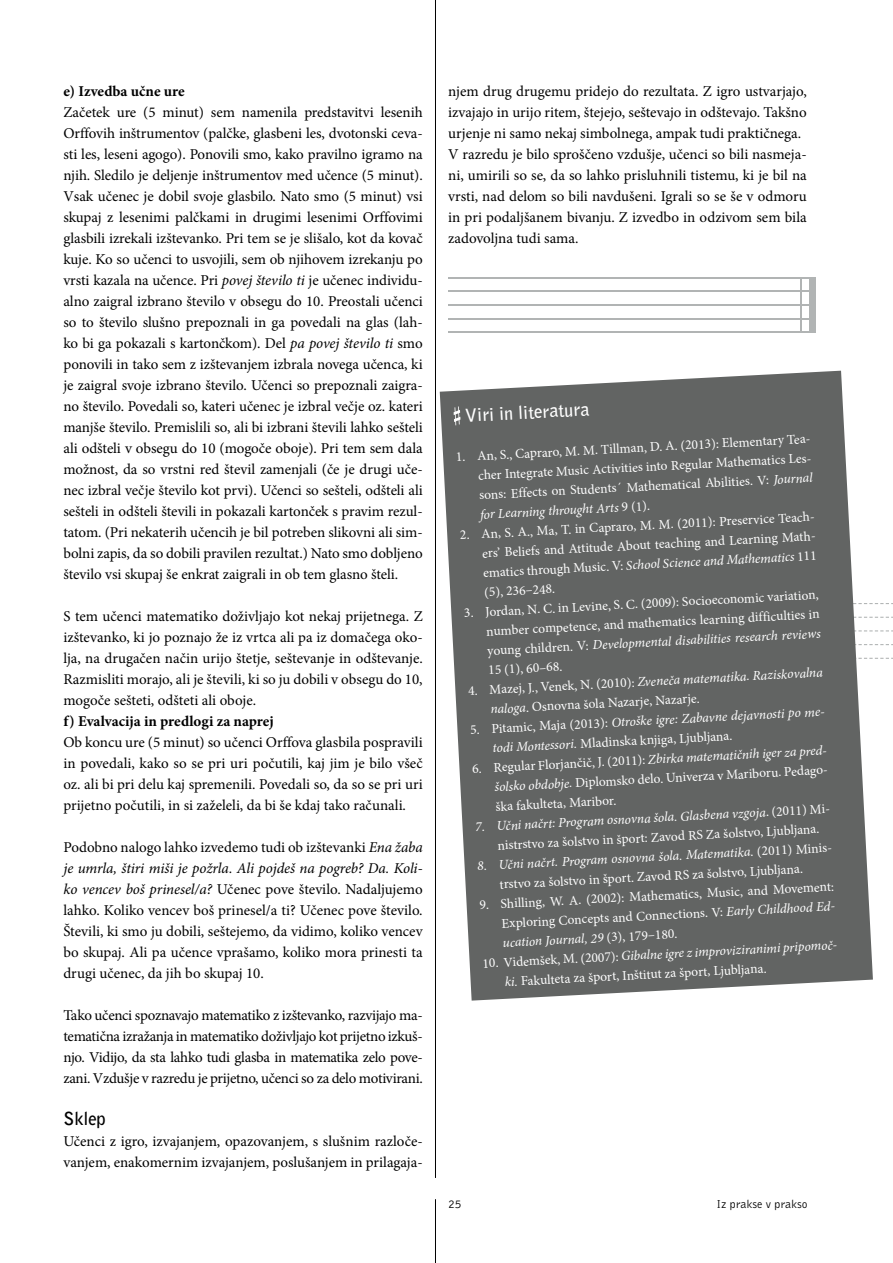
<style>
.page{position:relative;width:893px;height:1263px;background:#fff}
.page>*{position:absolute;margin:0;border:0;box-sizing:border-box;transform-origin:0 0}
.t1{font:700 18px "Bell Gothic BT";color:#fff}
.t2{font:700 18px "Bell Gothic BT";color:#000}
.t3{font:15px/21px "Minion Pro";color:#000;text-align:justify}
.t4{font:700 15px "Minion Pro";color:#000}
.t5{font:13.5px/19.5px "Minion Pro";color:#fff}
.t6{font:italic 13.5px/19.5px "Minion Pro";color:#fff}
.t7{font:12px "Bell Gothic BT";color:#000}
.s1{font-style:italic}
.s2{font-style:normal}
</style>
<div class="page">
<hr style="left:435px;top:0;width:1px;height:1178px;background:#000">
<hr style="left:435px;top:1199px;width:1px;height:64px;background:#000">
<svg style="left:874px;top:603px;width:19px;height:1px"></svg>
<svg style="left:875px;top:617px;width:18px;height:1px"></svg>
<svg style="left:875px;top:630px;width:18px;height:1px"></svg>
<svg style="left:874px;top:644px;width:19px;height:1px"></svg>
<svg style="left:874px;top:658px;width:19px;height:1px"></svg>
<div style="left:809px;top:278px;width:6px;height:54px;background:#b1b4b4"></div>
<hr style="left:801px;top:278px;width:1px;height:54px;background:#b1b4b4">
<hr style="left:448px;top:277px;width:367px;height:1px;background:#b1b4b4">
<hr style="left:448px;top:291px;width:367px;height:1px;background:#b1b4b4">
<hr style="left:448px;top:304px;width:367px;height:2px;background:#b1b4b4">
<hr style="left:448px;top:318px;width:367px;height:1px;background:#b1b4b4">
<hr style="left:448px;top:332px;width:367px;height:1px;background:#b1b4b4">
<svg style="left:440px;top:371px;width:433px;height:629px;background:#717372"></svg>
<svg style="left:454px;top:406px;width:6px;height:19px"></svg>
<p class="t4" style="left:63px;top:81px;width:123px">e) Izvedba učne ure</p>
<p class="t3" style="left:63px;top:102px;width:361px">Začetek ure (5 minut) sem namenila predstavitvi lesenih Orffovih inštrumentov (palčke, glasbeni les, dvotonski ceva&shy;sti les, leseni agogo). Ponovili smo, kako pravilno igramo na njih. Sledilo je deljenje inštrumentov med učence (5 minut).<br>Vsak učenec je dobil svoje glasbilo. Nato smo (5 minut) vsi skupaj z lesenimi palčkami in drugimi lesenimi Orffovimi glasbili izrekali izštevanko. Pri tem se je slišalo, kot da kovač kuje. Ko so učenci to usvojili, sem ob njihovem izrekanju po vrsti kazala na učence. Pri <span class="s1">povej število ti</span> je učenec individu&shy;alno zaigral izbrano število v obsegu do 10. Preostali učenci so to število slušno prepoznali in ga povedali na glas (lah&shy;ko bi ga pokazali s kartončkom). Del <span class="s1">pa povej število ti</span> smo ponovili in tako sem z izštevanjem izbrala novega učenca, ki je zaigral svoje izbrano število. Učenci so prepoznali zaigra&shy;no število. Povedali so, kateri učenec je izbral večje oz. kateri manjše število. Premislili so, ali bi izbrani števili lahko sešteli ali odšteli v obsegu do 10 (mogoče oboje). Pri tem sem dala možnost, da so vrstni red števil zamenjali (če je drugi uče&shy;nec izbral večje število kot prvi). Učenci so sešteli, odšteli ali sešteli in odšteli števili in pokazali kartonček s pravim rezul&shy;tatom. (Pri nekaterih učencih je bil potreben slikovni ali sim&shy;bolni zapis, da so dobili pravilen rezultat.) Nato smo dobljeno število vsi skupaj še enkrat zaigrali in ob tem glasno šteli.</p>
<p class="t3" style="left:63px;top:606px;width:361px">S tem učenci matematiko doživljajo kot nekaj prijetnega. Z izštevanko, ki jo poznajo že iz vrtca ali pa iz domačega oko&shy;lja, na drugačen način urijo štetje, seštevanje in odštevanje.<br>Razmisliti morajo, ali je števili, ki so ju dobili v obsegu do 10, mogoče sešteti, odšteti ali oboje.</p>
<p class="t4" style="left:63px;top:711px;width:212px">f) Evalvacija in predlogi za naprej</p>
<p class="t3" style="left:63px;top:732px;width:361px">Ob koncu ure (5 minut) so učenci Orffova glasbila pospravili in povedali, kako so se pri uri počutili, kaj jim je bilo všeč oz. ali bi pri delu kaj spremenili. Povedali so, da so se pri uri prijetno počutili, in si zaželeli, da bi še kdaj tako računali.</p>
<p class="t3" style="left:63px;top:837px;width:361px">Podobno nalogo lahko izvedemo tudi ob izštevanki <span class="s1">Ena žaba je umrla, štiri miši je požrla. Ali pojdeš na pogreb? Da. Koli&shy;ko vencev boš prinesel/a?</span> Učenec pove število. Nadaljujemo lahko. Koliko vencev boš prinesel/a ti? Učenec pove število.<br>Števili, ki smo ju dobili, seštejemo, da vidimo, koliko vencev bo skupaj. Ali pa učence vprašamo, koliko mora prinesti ta drugi učenec, da jih bo skupaj 10.</p>
<p class="t3" style="left:63px;top:1005px;width:361px">Tako učenci spoznavajo matematiko z izštevanko, razvijajo ma&shy;tematična izražanja in matematiko doživljajo kot prijetno izkuš&shy;njo. Vidijo, da sta lahko tudi glasba in matematika zelo pove&shy;zani. Vzdušje v razredu je prijetno, učenci so za delo motivirani.</p>
<p class="t2" style="left:63px;top:1107px;width:43px">Sklep</p>
<p class="t3" style="left:63px;top:1131px;width:361px">Učenci z igro, izvajanjem, opazovanjem, s slušnim razloče&shy;vanjem, enakomernim izvajanjem, poslušanjem in prilagaja-</p>
<p class="t3" style="left:448px;top:81px;width:360px;text-align:left">njem drug drugemu pridejo do rezultata. Z igro ustvarjajo, izvajajo in urijo ritem, štejejo, seštevajo in odštevajo. Takšno urjenje ni samo nekaj simbolnega, ampak tudi praktičnega.<br>V razredu je bilo sproščeno vzdušje, učenci so bili nasmeja&shy;ni, umirili so se, da so lahko prisluhnili tistemu, ki je bil na vrsti, nad delom so bili navdušeni. Igrali so se še v odmoru in pri podaljšanem bivanju. Z izvedbo in odzivom sem bila zadovoljna tudi sama.</p>
<p class="t1" style="left:465px;top:403px;width:126px;rotate:-3deg">Viri in literatura</p>
<p class="t5" style="left:477px;top:446px;width:337px;text-indent:-21px;rotate:-3deg">1. An, S., Capraro, M. M. Tillman, D. A. (2013): Elementary Tea&shy;cher Integrate Music Activities into Regular Mathematics Les&shy;sons: Effects on Students´ Mathematical Abilities. V: <span class="s1">Journal for Learning throught Arts</span> 9 (1).</p>
<p class="t5" style="left:481px;top:524px;width:337px;text-indent:-21px;rotate:-3deg">2. An, S. A., Ma, T. in Capraro, M. M. (2011): Preservice Teach&shy;ers’ Beliefs and Attitude About teaching and Learning Math&shy;ematics through Music. V: <span class="s1">School Science and Mathematics</span> 111 (5), 236–248.</p>
<p class="t5" style="left:485px;top:602px;width:335px;text-align:justify;text-indent:-21px;rotate:-3deg">3. Jordan, N. C. in Levine, S. C. (2009): Socioeconomic variation, number competence, and mathematics learning difficulties in young children. V: <span class="s1">Developmental disabilities research reviews </span>15 (1), 60–68.</p>
<p class="t5" style="left:489px;top:680px;width:335px;text-indent:-21px;rotate:-3deg">4. Mazej, J., Venek, N. (2010): <span class="s1">Zveneča matematika. Raziskovalna naloga</span>. Osnovna šola Nazarje, Nazarje.</p>
<p class="t6" style="left:491px;top:719px;width:338px;text-indent:-21px;rotate:-3deg"><span class="s2">5. Pitamic, Maja (2013):</span> Otroške igre: Zabavne dejavnosti po me&shy;todi Montessori. <span class="s2">Mladinska knjiga, Ljubljana.</span></p>
<p class="t5" style="left:493px;top:758px;width:338px;text-align:justify;text-indent:-21px;rotate:-3deg">6. Regular Florjančič, J. (2011): <span class="s1">Zbirka matematičnih iger za pred&shy;šolsko obdobje.</span> Diplomsko delo. Univerza v Mariboru. Pedago&shy;ška fakulteta, Maribor.</p>
<p class="t5" style="left:475px;top:817px;width:358px;text-align:center;rotate:-3deg"><span class="s1">7. Učni načrt: Program osnovna šola. Glasbena vzgoja</span>. (2011) Mi&shy;nistrstvo za šolstvo in šport: Zavod RS Za šolstvo, Ljubljana.</p>
<p class="t5" style="left:498px;top:855px;width:337px;text-indent:-21px;rotate:-3deg"><span class="s1">8. Učni načrt. Program osnovna šola. Matematika</span>. (2011) Minis&shy;trstvo za šolstvo in šport. Zavod RS za šolstvo, Ljubljana.</p>
<p class="t5" style="left:500px;top:894px;width:338px;text-indent:-21px;rotate:-3deg">9. Shilling, W. A. (2002): Mathematics, Music, and Movement:<br>Exploring Concepts and Connections. V: <span class="s1">Early Childhood Ed&shy;ucation Journal, 29</span> (3), 179–180.</p>
<p class="t5" style="left:503px;top:952px;width:338px;text-indent:-21px;rotate:-3deg">10. Videmšek, M. (2007): <span class="s1">Gibalne igre z improviziranimi pripomoč&shy;ki.</span> Fakulteta za šport, Inštitut za šport, Ljubljana.</p>
<p class="t7" style="left:448px;top:1196px;width:15px">25</p>
<p class="t7" style="left:716px;top:1196px;width:93px">Iz prakse v prakso</p>
</div>
